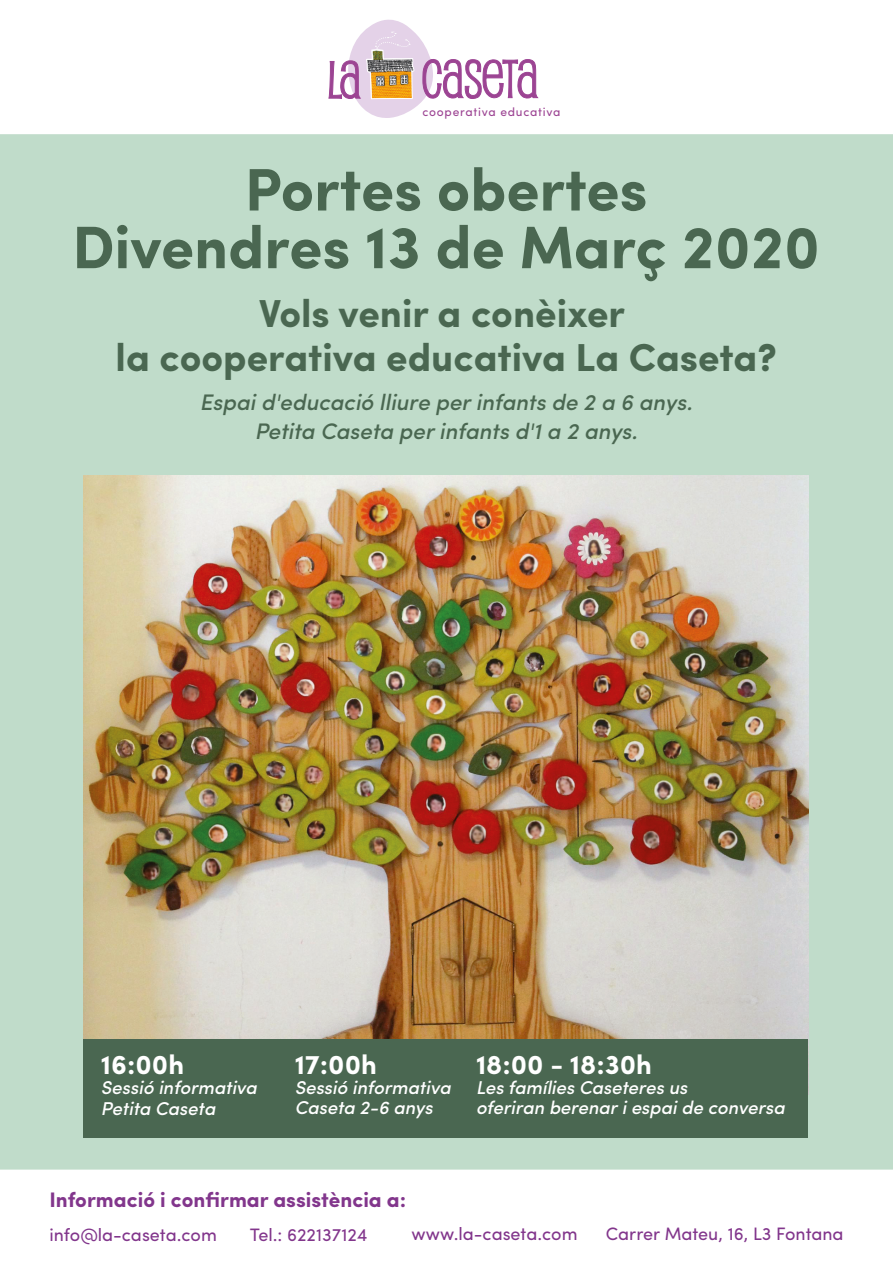
<style>
.page{position:relative;width:893px;height:1263px;background:#fff}
.page>*{position:absolute;margin:0;border:0;box-sizing:border-box;transform-origin:0 0}
.t1{font:700 60px/57.6px "Sofia Pro";color:#4a6751;text-align:center}
.t2{font:700 39px/43.5px "Sofia Pro";color:#4a6751;text-align:center}
.t3{font:700 27.15px "Sofia Pro";color:#fff}
.t4{font:italic 500 22.5px/28.5px "Sofia Pro";color:#4a6751;text-align:center}
.t5{font:700 21px "Sofia Pro";color:#82368c}
.t6{font:italic 500 18.6px/20.4px "Sofia Pro";color:#fff}
.t7{font:18px "Sofia Pro";color:#82368c}
.t8{font:12px "Sofia Pro";letter-spacing:.06em;color:#9c4493}
</style>
<div class="page">
<div style="left:0;top:134px;width:893px;height:1035px;background:#c0dcca"></div>
<svg style="left:328px;top:19px;width:211px;height:99px"></svg>
<img style="left:84px;top:476px;width:724px;height:563px">
<div style="left:84px;top:1039px;width:724px;height:98px;background:#4a6751"></div>
<p class="t8" style="left:423px;top:103px;width:139px">cooperativa educativa</p>
<h1 class="t1" style="left:72px;top:157px;width:749px">Portes obertes<br>Divendres 13 de Març 2020</h1>
<h2 class="t2" style="left:116px;top:290px;width:663px">Vols venir a conèixer<br>la cooperativa educativa La Caseta?</h2>
<p class="t4" style="left:200px;top:387px;width:494px">Espai d'educació lliure per infants de 2 a 6 anys.<br>Petita Caseta per infants d'1 a 2 anys.</p>
<h3 class="t3" style="left:101px;top:1044px;width:85px">16:00h</h3>
<p class="t6" style="left:101px;top:1076px;width:158px">Sessió informativa<br>Petita Caseta</p>
<h3 class="t3" style="left:295px;top:1043px;width:84px">17:00h</h3>
<p class="t6" style="left:295px;top:1076px;width:158px">Sessió informativa<br>Caseta 2-6 anys</p>
<h3 class="t3" style="left:476px;top:1043px;width:177px">18:00 - 18:30h</h3>
<p class="t6" style="left:476px;top:1076px;width:310px">Les famílies Caseteres us<br>oferiran berenar i espai de conversa</p>
<p class="t5" style="left:49px;top:1184px;width:358px">Informació i confirmar assistència a:</p>
<p class="t7" style="left:49px;top:1221px;width:169px">info@la-caseta.com</p>
<p class="t7" style="left:250px;top:1221px;width:119px">Tel.: 622137124</p>
<p class="t7" style="left:412px;top:1220px;width:167px">www.la-caseta.com</p>
<p class="t7" style="left:606px;top:1220px;width:239px">Carrer Mateu, 16, L3 Fontana</p>
</div>
